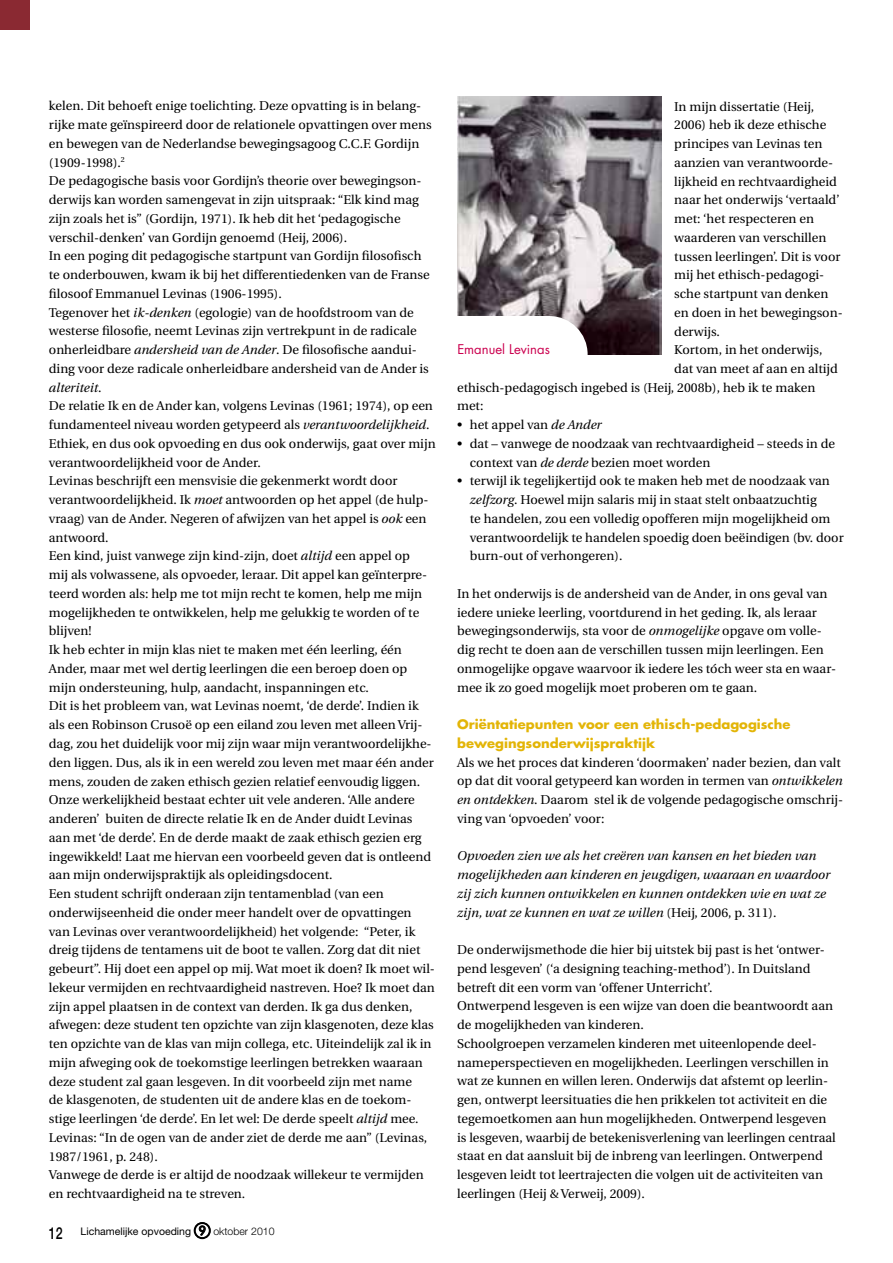
<style>
.page{position:relative;width:893px;height:1263px;background:#fff}
.page>*{position:absolute;margin:0;border:0;box-sizing:border-box;transform-origin:0 0}
.t1{font:13.05px "Futura";color:#cb004f}
.t2{font:12.75px/18.8px "Utopia";color:#000}
.t3{font:italic 12.75px/18.8px "Utopia";color:#000}
.t4{font:700 12.75px/18.8px "Futura";color:#e3b507}
.t5{font:10.5px "Helvetica Neue";color:#000}
.s1{font-style:italic}
.s2{font-weight:500;font-size:16.5px}
.s3{font-family:"European Pi One";font-size:16.5px}
.s4{font-weight:300}
.s5{font-style:normal}
</style>
<div class="page">
<div style="left:0;top:0;width:30px;height:30px;background:#8a2932"></div>
<svg style="left:193px;top:1222px;width:18px;height:17px"></svg>
<img style="left:457px;top:96px;width:205px;height:258px">
<div style="left:446px;top:316px;width:104px;height:55px;background:#fff"></div>
<div style="left:511px;top:316px;width:77px;height:77px;background:#fff;border-radius:50%"></div>
<p class="t2" style="left:49px;top:97px;width:388px">kelen. Dit behoeft enige toelichting. Deze opvatting is in belang&shy;rijke mate geïnspireerd door de relationele opvattingen over mens en bewegen van de Nederlandse bewegingsagoog C.C.F. Gordijn (1909-1998).<sup>2<br></sup>De pedagogische basis voor Gordijn’s theorie over bewegingson&shy;derwijs kan worden samengevat in zijn uitspraak: “Elk kind mag zijn zoals het is” (Gordijn, 1971). Ik heb dit het ‘pedagogische verschil-denken’ van Gordijn genoemd (Heij, 2006).<br>In een poging dit pedagogische startpunt van Gordijn filosofisch te onderbouwen, kwam ik bij het differentiedenken van de Franse filosoof Emmanuel Levinas (1906-1995).<br>Tegenover het <span class="s1">ik-denken</span> (egologie) van de hoofdstroom van de westerse filosofie, neemt Levinas zijn vertrekpunt in de radicale onherleidbare <span class="s1">andersheid van de Ander</span>. De filosofische aandui&shy;ding voor deze radicale onherleidbare andersheid van de Ander is <span class="s1">alteriteit</span>.<br>De relatie Ik en de Ander kan, volgens Levinas (1961; 1974), op een fundamenteel niveau worden getypeerd als <span class="s1">verantwoordelijkheid</span>.<br>Ethiek, en dus ook opvoeding en dus ook onderwijs, gaat over mijn verantwoordelijkheid voor de Ander.<br>Levinas beschrijft een mensvisie die gekenmerkt wordt door verantwoordelijkheid. Ik <span class="s1">moet</span> antwoorden op het appel (de hulp&shy;vraag) van de Ander. Negeren of afwijzen van het appel is <span class="s1">ook</span> een antwoord.<br>Een kind, juist vanwege zijn kind-zijn, doet <span class="s1">altijd</span> een appel op<br>mij als volwassene, als opvoeder, leraar. Dit appel kan geïnterpre&shy;teerd worden als: help me tot mijn recht te komen, help me mijn mogelijkheden te ontwikkelen, help me gelukkig te worden of te blijven!<br>Ik heb echter in mijn klas niet te maken met één leerling, één Ander, maar met wel dertig leerlingen die een beroep doen op mijn ondersteuning, hulp, aandacht, inspanningen etc.<br>Dit is het probleem van, wat Levinas noemt, ‘de derde’. Indien ik als een Robinson Crusoë op een eiland zou leven met alleen Vrij&shy;dag, zou het duidelijk voor mij zijn waar mijn verantwoordelijkhe&shy;den liggen. Dus, als ik in een wereld zou leven met maar één ander mens, zouden de zaken ethisch gezien relatief eenvoudig liggen.<br>Onze werkelijkheid bestaat echter uit vele anderen. ‘Alle andere anderen’ buiten de directe relatie Ik en de Ander duidt Levinas aan met ‘de derde’. En de derde maakt de zaak ethisch gezien erg ingewikkeld! Laat me hiervan een voorbeeld geven dat is ontleend aan mijn onderwijspraktijk als opleidingsdocent.<br>Een student schrijft onderaan zijn tentamenblad (van een onderwijseenheid die onder meer handelt over de opvattingen van Levinas over verantwoordelijkheid) het volgende: “Peter, ik dreig tijdens de tentamens uit de boot te vallen. Zorg dat dit niet gebeurt”. Hij doet een appel op mij. Wat moet ik doen? Ik moet wil&shy;lekeur vermijden en rechtvaardigheid nastreven. Hoe? Ik moet dan zijn appel plaatsen in de context van derden. Ik ga dus denken, afwegen: deze student ten opzichte van zijn klasgenoten, deze klas ten opzichte van de klas van mijn collega, etc. Uiteindelijk zal ik in mijn afweging ook de toekomstige leerlingen betrekken waaraan deze student zal gaan lesgeven. In dit voorbeeld zijn met name<br>de klasgenoten, de studenten uit de andere klas en de toekom&shy;stige leerlingen ‘de derde’. En let wel: De derde speelt <span class="s1">altijd</span> mee.<br>Levinas: “In de ogen van de ander ziet de derde me aan” (Levinas, 1987/1961, p. 248).<br>Vanwege de derde is er altijd de noodzaak willekeur te vermijden en rechtvaardigheid na te streven.</p>
<p class="t2" style="left:674px;top:97px;width:170px">In mijn dissertatie (Heij,<br>2006) heb ik deze ethische principes van Levinas ten aanzien van verantwoorde&shy;lijkheid en rechtvaardigheid naar het onderwijs ‘vertaald’ met: ‘het respecteren en waarderen van verschillen tussen leerlingen’. Dit is voor mij het ethisch-pedagogi&shy;sche startpunt van denken en doen in het bewegingson&shy;derwijs.<br>Kortom, in het onderwijs, dat van meet af aan en altijd</p>
<p class="t5" style="left:49px;top:1225px;width:227px"><span class="s2">12</span> Lichamelijke opvoeding <span class="s3">i</span> <span class="s4">oktober 2010</span></p>
<p class="t1" style="left:457px;top:341px;width:94px">Emanuel Levinas</p>
<p class="t2" style="left:457px;top:378px;width:360px">ethisch-pedagogisch ingebed is (Heij, 2008b), heb ik te maken met:</p>
<p class="t2" style="left:457px;top:416px;width:146px">• het appel van <span class="s1">de Ander</span></p>
<p class="t2" style="left:470px;top:434px;width:367px;text-indent:-13px">• dat – vanwege de noodzaak van rechtvaardigheid – steeds in de context van <span class="s1">de derde</span> bezien moet worden</p>
<p class="t2" style="left:470px;top:472px;width:375px;text-indent:-13px">• terwijl ik tegelijkertijd ook te maken heb met de noodzaak van <span class="s1">zelfzorg</span>. Hoewel mijn salaris mij in staat stelt onbaatzuchtig<br>te handelen, zou een volledig opofferen mijn mogelijkheid om verantwoordelijk te handelen spoedig doen beëindigen (bv. door burn-out of verhongeren).</p>
<p class="t2" style="left:457px;top:584px;width:380px">In het onderwijs is de andersheid van de Ander, in ons geval van iedere unieke leerling, voortdurend in het geding. Ik, als leraar bewegingsonderwijs, sta voor de <span class="s1">onmogelijke</span> opgave om volle&shy;dig recht te doen aan de verschillen tussen mijn leerlingen. Een onmogelijke opgave waarvoor ik iedere les tóch weer sta en waar&shy;mee ik zo goed mogelijk moet proberen om te gaan.</p>
<p class="t4" style="left:457px;top:715px;width:335px">Oriëntatiepunten voor een ethisch-pedagogische bewegingsonderwijspraktijk</p>
<p class="t2" style="left:457px;top:753px;width:388px">Als we het proces dat kinderen ‘doormaken’ nader bezien, dan valt op dat dit vooral getypeerd kan worden in termen van <span class="s1">ontwikkelen en ontdekken</span>. Daarom stel ik de volgende pedagogische omschrij&shy;ving van ‘opvoeden’ voor:</p>
<p class="t3" style="left:457px;top:847px;width:375px">Opvoeden zien we als het creëren van kansen en het bieden van mogelijkheden aan kinderen en jeugdigen, waaraan en waardoor zij zich kunnen ontwikkelen en kunnen ontdekken wie en wat ze zijn, wat ze kunnen en wat ze willen <span class="s5">(Heij, 2006, p. 311).</span></p>
<p class="t2" style="left:457px;top:941px;width:380px">De onderwijsmethode die hier bij uitstek bij past is het ‘ontwer&shy;pend lesgeven’ (‘a designing teaching-method’). In Duitsland betreft dit een vorm van ‘offener Unterricht’.<br>Ontwerpend lesgeven is een wijze van doen die beantwoordt aan de mogelijkheden van kinderen.<br>Schoolgroepen verzamelen kinderen met uiteenlopende deel&shy;nameperspectieven en mogelijkheden. Leerlingen verschillen in wat ze kunnen en willen leren. Onderwijs dat afstemt op leerlin&shy;gen, ontwerpt leersituaties die hen prikkelen tot activiteit en die tegemoetkomen aan hun mogelijkheden. Ontwerpend lesgeven is lesgeven, waarbij de betekenisverlening van leerlingen centraal staat en dat aansluit bij de inbreng van leerlingen. Ontwerpend lesgeven leidt tot leertrajecten die volgen uit de activiteiten van leerlingen (Heij &amp; Verweij, 2009).</p>
</div>
